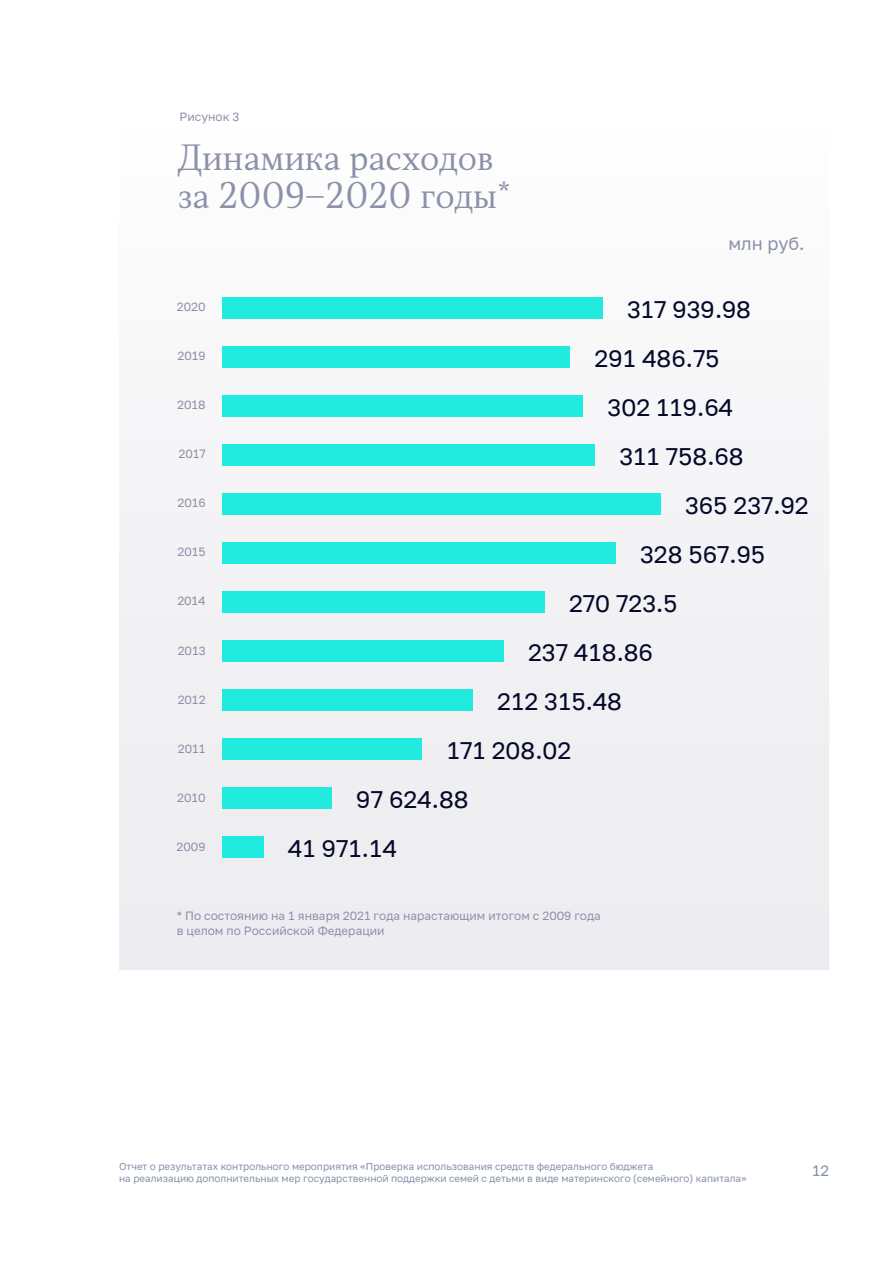
<style>
.page{position:relative;width:893px;height:1263px;background:#fff}
.page>*{position:absolute;margin:0;border:0;box-sizing:border-box;transform-origin:0 0}
.t1{font:300 33px/37.5px "TT Jenevers";color:#8b91a9}
.t2{font:24px "PT Russia Text";letter-spacing:.005em;color:#04092a}
.t3{font:18px "PT Russia Text";color:#8c91a8}
.t4{font:15px "PT Russia Text";color:#8691aa}
.t5{font:12px/14.4px "PT Russia Text";color:#8c91a8}
.t6{font:10.05px/12px "PT Russia Text";color:#8691aa}
</style>
<div class="page">
<div style="left:119px;top:297px;width:710px;height:672px;background:#f0f0f3"></div>
<div style="left:222px;top:837px;width:41px;height:21px;background:#21ebde"></div>
<div style="left:222px;top:788px;width:110px;height:21px;background:#21ebde"></div>
<div style="left:222px;top:739px;width:200px;height:21px;background:#21ebde"></div>
<div style="left:222px;top:690px;width:251px;height:21px;background:#21ebde"></div>
<div style="left:222px;top:641px;width:281px;height:21px;background:#21ebde"></div>
<div style="left:222px;top:591px;width:322px;height:22px;background:#21ebde"></div>
<div style="left:222px;top:542px;width:393px;height:22px;background:#21ebde"></div>
<div style="left:222px;top:493px;width:439px;height:22px;background:#21ebde"></div>
<div style="left:222px;top:444px;width:373px;height:22px;background:#21ebde"></div>
<div style="left:222px;top:395px;width:361px;height:22px;background:#21ebde"></div>
<div style="left:222px;top:346px;width:348px;height:22px;background:#21ebde"></div>
<div style="left:222px;top:297px;width:380px;height:22px;background:#21ebde"></div>
<p class="t5" style="left:180px;top:109px;width:61px">Рисунок 3</p>
<h1 class="t1" style="left:178px;top:139px;width:334px">Динамика расходов за 2009–2020 годы*</h1>
<h3 class="t3" style="left:728px;top:233px;width:78px">млн руб.</h3>
<p class="t5" style="left:177px;top:300px;width:30px">2020</p>
<h2 class="t2" style="left:627px;top:295px;width:126px">317 939.98</h2>
<p class="t5" style="left:177px;top:349px;width:30px">2019</p>
<h2 class="t2" style="left:594px;top:344px;width:126px">291 486.75</h2>
<p class="t5" style="left:177px;top:398px;width:30px">2018</p>
<h2 class="t2" style="left:608px;top:393px;width:127px">302 119.64</h2>
<p class="t5" style="left:178px;top:447px;width:29px">2017</p>
<h2 class="t2" style="left:619px;top:443px;width:125px">311 758.68</h2>
<p class="t5" style="left:177px;top:496px;width:30px">2016</p>
<h2 class="t2" style="left:685px;top:492px;width:125px">365 237.92</h2>
<p class="t5" style="left:177px;top:545px;width:30px">2015</p>
<h2 class="t2" style="left:640px;top:541px;width:126px">328 567.95</h2>
<p class="t5" style="left:177px;top:594px;width:30px">2014</p>
<h2 class="t2" style="left:569px;top:590px;width:110px">270 723.5</h2>
<p class="t5" style="left:178px;top:643px;width:29px">2013</p>
<h2 class="t2" style="left:528px;top:639px;width:126px">237 418.86</h2>
<p class="t5" style="left:178px;top:692px;width:29px">2012</p>
<h2 class="t2" style="left:497px;top:688px;width:126px">212 315.48</h2>
<p class="t5" style="left:178px;top:741px;width:29px">2011</p>
<h2 class="t2" style="left:447px;top:737px;width:126px">171 208.02</h2>
<p class="t5" style="left:177px;top:790px;width:30px">2010</p>
<h2 class="t2" style="left:356px;top:786px;width:114px">97 624.88</h2>
<p class="t5" style="left:177px;top:839px;width:30px">2009</p>
<h2 class="t2" style="left:288px;top:835px;width:110px">41 971.14</h2>
<p class="t5" style="left:177px;top:909px;width:426px">* По состоянию на 1 января 2021 года нарастающим итогом с 2009 года в целом по Российской Федерации</p>
<p class="t6" style="left:119px;top:1160px;width:629px">Отчет о результатах контрольного мероприятия «Проверка использования средств федерального бюджета<br>на реализацию дополнительных мер государственной поддержки семей с детьми в виде материнского (семейного) капитала»</p>
<h3 class="t4" style="left:812px;top:1162px;width:18px">12</h3>
</div>
